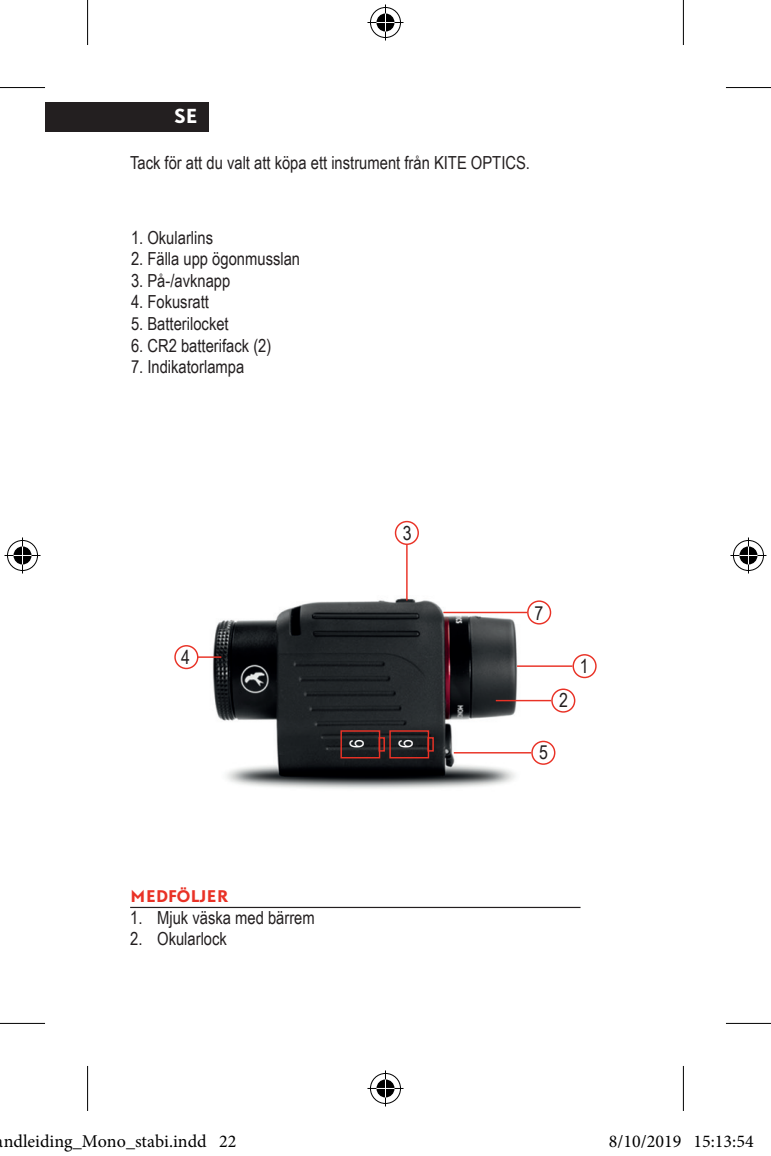
<style>
.page{position:relative;width:771px;height:1156px;background:#fff}
.page>*{position:absolute;margin:0;border:0;box-sizing:border-box;transform-origin:0 0}
.t1{font:19.5px "Arial Narrow";color:#231f20}
.t2{font:19.5px "Arial Narrow";color:#fff}
.t3{font:18px "Arial Narrow";color:#231f20}
.t4{font:18px "Minion Pro";color:#000}
.t5{font:700 18px "DTL Nobel T";color:#fff}
.t6{font:700 15px "DTL Nobel T";color:#e93226}
</style>
<div class="page">
<div style="left:45px;top:102px;width:164px;height:30px;background:#231f20"></div>
<hr style="left:130px;top:906px;width:450px;height:2px;background:#231f20">
<img style="left:191px;top:536px;width:357px;height:253px">
<div style="left:174px;top:645px;width:24px;height:24px;border:1px solid #e93226;border-radius:50%"></div>
<div style="left:572px;top:654px;width:24px;height:24px;border:1px solid #e93226;border-radius:50%"></div>
<div style="left:527px;top:600px;width:24px;height:24px;border:1px solid #e93226;border-radius:50%"></div>
<div style="left:551px;top:688px;width:24px;height:24px;border:1px solid #e93226;border-radius:50%"></div>
<div style="left:531px;top:740px;width:24px;height:25px;border:1px solid #e93226;border-radius:50%"></div>
<div style="left:394px;top:521px;width:25px;height:24px;border:1px solid #e93226;border-radius:50%"></div>
<hr style="left:197px;top:656px;width:24px;height:2px;background:#e93226">
<hr style="left:517px;top:665px;width:55px;height:2px;background:#e93226">
<hr style="left:443px;top:611px;width:84px;height:2px;background:#e93226">
<hr style="left:495px;top:700px;width:56px;height:1px;background:#e93226">
<hr style="left:453px;top:752px;width:78px;height:1px;background:#e93226">
<hr style="left:406px;top:545px;width:1px;height:55px;background:#e93226">
<div style="left:389px;top:730px;width:40px;height:28px;border:1px solid #e93226"></div>
<div style="left:427px;top:737px;width:6px;height:14px;border:1px solid #e93226"></div>
<div style="left:340px;top:730px;width:40px;height:28px;border:1px solid #e93226"></div>
<div style="left:378px;top:737px;width:7px;height:14px;border:1px solid #e93226"></div>
<svg style="left:0;top:1023px;width:45px;height:1px"></svg>
<svg style="left:726px;top:1023px;width:44px;height:1px"></svg>
<svg style="left:683px;top:0;width:1px;height:45px"></svg>
<svg style="left:683px;top:1066px;width:1px;height:44px"></svg>
<hr style="left:0;top:87px;width:45px;height:1px;background:#000">
<hr style="left:725px;top:87px;width:45px;height:1px;background:#000">
<hr style="left:0;top:1022px;width:45px;height:1px;background:#000">
<hr style="left:725px;top:1022px;width:45px;height:1px;background:#000">
<hr style="left:87px;top:0;width:1px;height:45px;background:#000">
<hr style="left:682px;top:0;width:1px;height:45px;background:#000">
<hr style="left:682px;top:1065px;width:1px;height:45px;background:#000">
<div style="left:368px;top:6px;width:34px;height:33px;border:4px solid #fff;border-radius:50%"></div>
<hr style="left:367px;top:21px;width:36px;height:3px;background:#fff">
<hr style="left:383px;top:4px;width:4px;height:36px;background:#fff">
<div style="left:374px;top:12px;width:22px;height:21px;border:4px solid #fff;border-radius:50%"></div>
<div style="left:370px;top:7px;width:31px;height:31px;border:1px solid #000;border-radius:50%"></div>
<hr style="left:367px;top:22px;width:36px;height:1px;background:#000">
<hr style="left:385px;top:4px;width:1px;height:36px;background:#000">
<svg style="left:376px;top:13px;width:18px;height:18px"></svg>
<div style="left:368px;top:1071px;width:34px;height:34px;border:4px solid #fff;border-radius:50%"></div>
<svg style="left:367px;top:1086px;width:36px;height:4px"></svg>
<hr style="left:383px;top:1070px;width:4px;height:36px;background:#fff">
<div style="left:374px;top:1077px;width:22px;height:22px;border:4px solid #fff;border-radius:50%"></div>
<div style="left:370px;top:1073px;width:31px;height:30px;border:1px solid #000;border-radius:50%"></div>
<hr style="left:367px;top:1087px;width:36px;height:1px;background:#000">
<hr style="left:385px;top:1070px;width:1px;height:36px;background:#000">
<svg style="left:376px;top:1079px;width:18px;height:18px"></svg>
<div style="left:6px;top:538px;width:33px;height:34px;border:4px solid #fff;border-radius:50%"></div>
<hr style="left:4px;top:553px;width:36px;height:4px;background:#fff">
<hr style="left:21px;top:537px;width:3px;height:36px;background:#fff">
<div style="left:12px;top:544px;width:21px;height:22px;border:4px solid #fff;border-radius:50%"></div>
<div style="left:7px;top:540px;width:31px;height:31px;border:1px solid #000;border-radius:50%"></div>
<hr style="left:4px;top:555px;width:36px;height:1px;background:#000">
<hr style="left:22px;top:537px;width:1px;height:36px;background:#000">
<svg style="left:14px;top:546px;width:18px;height:18px"></svg>
<div style="left:731px;top:538px;width:34px;height:34px;border:4px solid #fff;border-radius:50%"></div>
<hr style="left:730px;top:553px;width:36px;height:4px;background:#fff">
<svg style="left:746px;top:537px;width:4px;height:36px"></svg>
<div style="left:737px;top:544px;width:22px;height:22px;border:4px solid #fff;border-radius:50%"></div>
<div style="left:732px;top:540px;width:31px;height:31px;border:1px solid #000;border-radius:50%"></div>
<hr style="left:730px;top:555px;width:36px;height:1px;background:#000">
<hr style="left:747px;top:537px;width:1px;height:36px;background:#000">
<svg style="left:739px;top:546px;width:18px;height:18px"></svg>
<svg style="left:87px;top:1066px;width:2px;height:45px"></svg>
<div style="left:98px;top:1138px;width:9px;height:9px;border:1px solid #fff;border-radius:50%"></div>
<div style="left:99px;top:1138px;width:6px;height:9px;border:1px solid #fff;border-radius:50%"></div>
<div style="left:117px;top:1138px;width:9px;height:9px;border:1px solid #fff;border-radius:50%"></div>
<div style="left:118px;top:1138px;width:6px;height:9px;border:1px solid #fff;border-radius:50%"></div>
<div style="left:632px;top:1134px;width:8px;height:13px;border:1px solid #fff;border-radius:50%"></div>
<div style="left:633px;top:1135px;width:6px;height:12px;border:1px solid #fff;border-radius:50%"></div>
<div style="left:655px;top:1134px;width:8px;height:13px;border:1px solid #fff;border-radius:50%"></div>
<div style="left:656px;top:1135px;width:6px;height:12px;border:1px solid #fff;border-radius:50%"></div>
<p class="t5" style="left:174px;top:103px;width:25px">SE</p>
<p class="t3" style="left:130px;top:149px;width:401px">Tack för att du valt att köpa ett instrument från KITE OPTICS.</p>
<p class="t3" style="left:131px;top:224px;width:84px">1. Okularlins</p>
<p class="t3" style="left:131px;top:245px;width:171px">2. Fälla upp ögonmusslan</p>
<p class="t3" style="left:131px;top:267px;width:101px">3. På-/avknapp</p>
<p class="t3" style="left:131px;top:289px;width:79px">4. Fokusratt</p>
<p class="t3" style="left:131px;top:310px;width:99px">5. Batterilocket</p>
<p class="t3" style="left:131px;top:332px;width:142px">6. CR2 batterifack (2)</p>
<p class="t3" style="left:131px;top:353px;width:115px">7. Indikatorlampa</p>
<p class="t1" style="left:181px;top:643px;width:10px">4</p>
<p class="t1" style="left:403px;top:518px;width:10px">3</p>
<p class="t2" style="left:342px;top:748px;width:10px;rotate:-90deg">6</p>
<p class="t2" style="left:391px;top:748px;width:10px;rotate:-90deg">6</p>
<p class="t6" style="left:130px;top:886px;width:99px">MEDFÖLJER</p>
<p class="t3" style="left:130px;top:904px;width:186px">1. Mjuk väska med bärrem</p>
<p class="t3" style="left:130px;top:925px;width:98px">2. Okularlock</p>
<p class="t1" style="left:534px;top:598px;width:10px">7</p>
<p class="t1" style="left:559px;top:685px;width:10px">2</p>
<p class="t1" style="left:579px;top:652px;width:10px">1</p>
<p class="t1" style="left:539px;top:737px;width:10px">5</p>
<p class="t4" style="left:-4px;top:1129px;width:242px">andleiding_Mono_stabi.indd 22</p>
<p class="t4" style="left:608px;top:1129px;width:146px">8/10/2019 15:13:54</p>
</div>
